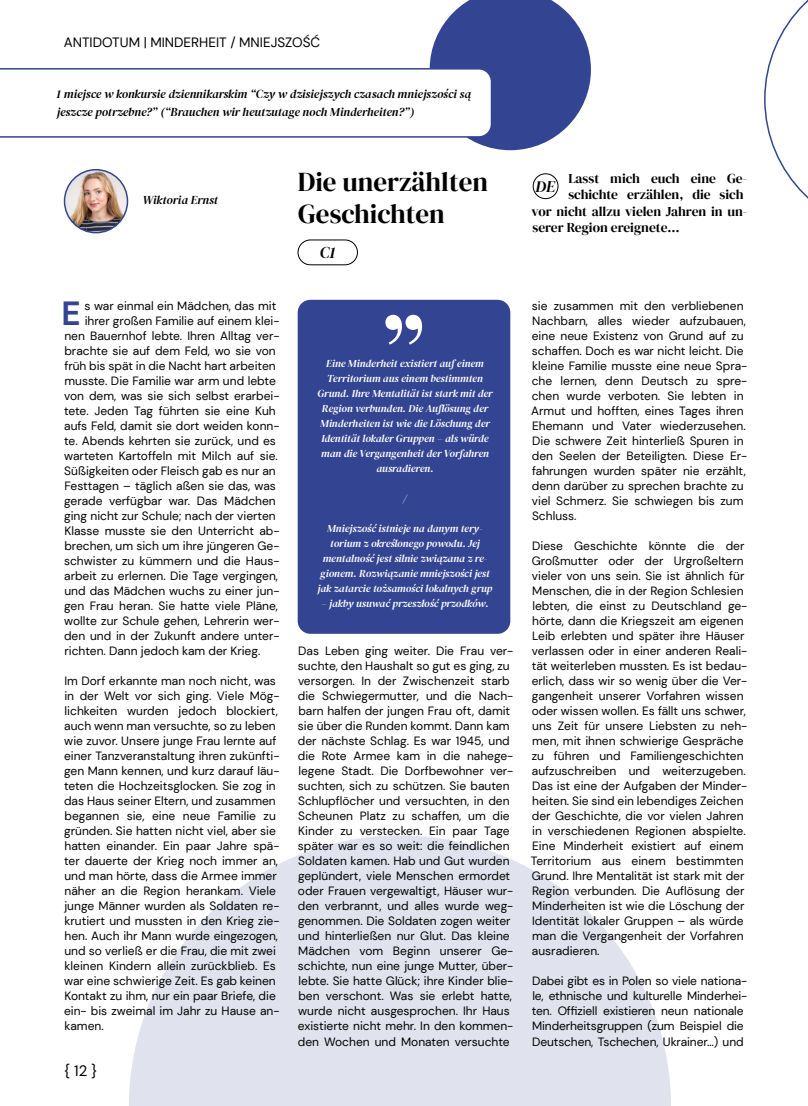
<style>
.page{position:relative;width:808px;height:1106px;background:#fff}
.page>*{position:absolute;margin:0;border:0;box-sizing:border-box;transform-origin:0 0}
.t1{font:700 33.45px "DM Sans";color:#334592}
.t2{font:27px/32.4px "DM Serif Display";color:#000}
.t3{font:italic 16.2px "DM Serif Display";color:#000}
.t4{font:15px "DM Sans";color:#000}
.t5{font:13.5px "DM Serif Display";color:#000}
.t6{font:13.5px "DM Sans";color:#000}
.t7{font:12px/15px "DM Sans";color:#000}
.t8{font:italic 12px/18px "DM Serif Display";color:#000}
.t9{font:italic 10.5px/15px "DM Serif Display";color:#fff;text-align:center}
</style>
<div class="page">
<svg style="left:129px;top:835px;width:542px;height:271px;fill:#e0e3ee"></svg>
<svg style="left:764px;top:0;width:44px;height:199px"></svg>
<svg style="left:0;top:0;width:591px;height:150px"></svg>
<img style="left:65px;top:170px;width:62px;height:62px">
<div style="left:64px;top:169px;width:64px;height:64px;border:2px solid #334592;border-radius:50%"></div>
<div style="left:298px;top:240px;width:60px;height:25px;border:1px solid #000;border-radius:12px"></div>
<div style="left:533px;top:173px;width:25px;height:26px;border:1px solid #000;border-radius:50%"></div>
<div style="left:298px;top:300px;width:212px;height:334px;background:#334592;border-radius:13px"></div>
<svg style="left:385px;top:315px;width:37px;height:29px"></svg>
<p class="t6" style="left:64px;top:34px;width:258px">ANTIDOTUM | MINDERHEIT / MNIEJSZOŚĆ</p>
<p class="t8" style="left:57px;top:85px;width:416px">1 miejsce w konkursie dziennikarskim “Czy w dzisiejszych czasach mniejszości są jeszcze potrzebne?” (“Brauchen wir heutzutage noch Minderheiten?”)</p>
<p class="t8" style="left:143px;top:191px;width:77px">Wiktoria Ernst</p>
<h1 class="t1" style="left:62px;top:292px;width:21px">E</h1>
<p class="t7" style="left:84px;top:298px;width:193px">s war einmal ein Mädchen, das mit</p>
<p class="t7" style="left:85px;top:313px;width:196px">ihrer großen Familie auf einem klei-</p>
<p class="t7" style="left:64px;top:328px;width:217px">nen Bauernhof lebte. Ihren Alltag ver-</p>
<p class="t7" style="left:64px;top:343px;width:213px">brachte sie auf dem Feld, wo sie von</p>
<p class="t7" style="left:64px;top:358px;width:213px">früh bis spät in die Nacht hart arbeiten</p>
<p class="t7" style="left:64px;top:373px;width:213px">musste. Die Familie war arm und lebte</p>
<p class="t7" style="left:64px;top:388px;width:217px">von dem, was sie sich selbst erarbei-</p>
<p class="t7" style="left:64px;top:403px;width:213px">tete. Jeden Tag führten sie eine Kuh</p>
<p class="t7" style="left:64px;top:418px;width:217px">aufs Feld, damit sie dort weiden konn-</p>
<p class="t7" style="left:64px;top:433px;width:213px">te. Abends kehrten sie zurück, und es</p>
<p class="t7" style="left:64px;top:448px;width:215px">warteten Kartoffeln mit Milch auf sie.</p>
<p class="t7" style="left:64px;top:463px;width:213px">Süßigkeiten oder Fleisch gab es nur an</p>
<p class="t7" style="left:64px;top:478px;width:213px">Festtagen – täglich aßen sie das, was</p>
<p class="t7" style="left:64px;top:493px;width:213px">gerade verfügbar war. Das Mädchen</p>
<p class="t7" style="left:64px;top:508px;width:213px">ging nicht zur Schule; nach der vierten</p>
<p class="t7" style="left:64px;top:523px;width:217px">Klasse musste sie den Unterricht ab-</p>
<p class="t7" style="left:64px;top:538px;width:217px">brechen, um sich um ihre jüngeren Ge-</p>
<p class="t7" style="left:64px;top:553px;width:217px">schwister zu kümmern und die Haus-</p>
<p class="t7" style="left:64px;top:568px;width:215px">arbeit zu erlernen. Die Tage vergingen,</p>
<p class="t7" style="left:64px;top:583px;width:217px">und das Mädchen wuchs zu einer jun-</p>
<p class="t7" style="left:64px;top:598px;width:215px">gen Frau heran. Sie hatte viele Pläne,</p>
<p class="t7" style="left:64px;top:613px;width:217px">wollte zur Schule gehen, Lehrerin wer-</p>
<p class="t7" style="left:64px;top:628px;width:217px">den und in der Zukunft andere unter-</p>
<p class="t7" style="left:64px;top:643px;width:197px">richten. Dann jedoch kam der Krieg.</p>
<p class="t7" style="left:64px;top:673px;width:217px">Im Dorf erkannte man noch nicht, was in der Welt vor sich ging. Viele Mög&shy;lichkeiten wurden jedoch blockiert, auch wenn man versuchte, so zu leben wie zuvor. Unsere junge Frau lernte auf einer Tanzveranstaltung ihren zukünfti&shy;gen Mann kennen, und kurz darauf läu&shy;teten die Hochzeitsglocken. Sie zog in das Haus seiner Eltern, und zusammen begannen sie, eine neue Familie zu gründen. Sie hatten nicht viel, aber sie hatten einander. Ein paar Jahre spä&shy;ter dauerte der Krieg noch immer an, und man hörte, dass die Armee immer näher an die Region herankam. Viele junge Männer wurden als Soldaten re&shy;krutiert und mussten in den Krieg zie&shy;hen. Auch ihr Mann wurde eingezogen, und so verließ er die Frau, die mit zwei kleinen Kindern allein zurückblieb. Es war eine schwierige Zeit. Es gab keinen Kontakt zu ihm, nur ein paar Briefe, die ein- bis zweimal im Jahr zu Hause an&shy;kamen.</p>
<p class="t4" style="left:64px;top:1061px;width:35px">{ 12 }</p>
<h2 class="t2" style="left:298px;top:166px;width:192px">Die unerzählten<br>Geschichten</h2>
<p class="t5" style="left:568px;top:170px;width:180px">Lasst mich euch eine Ge-</p>
<h3 class="t3" style="left:535px;top:177px;width:21px">DE</h3>
<p class="t5" style="left:568px;top:187px;width:177px">schichte erzählen, die sich</p>
<p class="t5" style="left:532px;top:203px;width:217px">vor nicht allzu vielen Jahren in un-</p>
<p class="t5" style="left:532px;top:220px;width:149px">serer Region ereignete…</p>
<h3 class="t3" style="left:320px;top:243px;width:17px">C1</h3>
<p class="t9" style="left:317px;top:356px;width:177px">Eine Minderheit existiert auf einem Territorium aus einem bestimmten Grund. Ihre Mentalität ist stark mit der Region verbunden. Die Auflösung der Minderheiten ist wie die Löschung der Identität lokaler Gruppen – als würde man die Vergangenheit der Vorfahren ausradieren.</p>
<p class="t9" style="left:403px;top:491px;width:5px">/</p>
<p class="t9" style="left:318px;top:521px;width:176px">Mniejszość istnieje na danym tery&shy;torium z określonego powodu. Jej mentalność jest silnie związana z re&shy;gionem. Rozwiązanie mniejszości jest jak zatarcie tożsamości lokalnych grup</p>
<p class="t9" style="left:321px;top:596px;width:169px">– jakby usuwać przeszłość przodków.</p>
<p class="t7" style="left:298px;top:643px;width:217px">Das Leben ging weiter. Die Frau ver&shy;suchte, den Haushalt so gut es ging, zu versorgen. In der Zwischenzeit starb die Schwiegermutter, und die Nach&shy;barn halfen der jungen Frau oft, damit sie über die Runden kommt. Dann kam der nächste Schlag. Es war 1945, und die Rote Armee kam in die nahege&shy;legene Stadt. Die Dorfbewohner ver&shy;suchten, sich zu schützen. Sie bauten Schlupflöcher und versuchten, in den Scheunen Platz zu schaffen, um die Kinder zu verstecken. Ein paar Tage später war es so weit: die feindlichen Soldaten kamen. Hab und Gut wurden geplündert, viele Menschen ermordet oder Frauen vergewaltigt, Häuser wur&shy;den verbrannt, und alles wurde weg&shy;genommen. Die Soldaten zogen weiter und hinterließen nur Glut. Das kleine Mädchen vom Beginn unserer Ge&shy;schichte, nun eine junge Mutter, über&shy;lebte. Sie hatte Glück; ihre Kinder blie&shy;ben verschont. Was sie erlebt hatte, wurde nicht ausgesprochen. Ihr Haus existierte nicht mehr. In den kommen&shy;den Wochen und Monaten versuchte</p>
<p class="t7" style="left:531px;top:298px;width:218px">sie zusammen mit den verbliebenen Nachbarn, alles wieder aufzubauen, eine neue Existenz von Grund auf zu schaffen. Doch es war nicht leicht. Die kleine Familie musste eine neue Spra&shy;che lernen, denn Deutsch zu spre&shy;chen wurde verboten. Sie lebten in Armut und hofften, eines Tages ihren Ehemann und Vater wiederzusehen.<br>Die schwere Zeit hinterließ Spuren in den Seelen der Beteiligten. Diese Er&shy;fahrungen wurden später nie erzählt, denn darüber zu sprechen brachte zu viel Schmerz. Sie schwiegen bis zum Schluss.</p>
<p class="t7" style="left:531px;top:538px;width:218px">Diese Geschichte könnte die der Großmutter oder der Urgroßeltern vieler von uns sein. Sie ist ähnlich für Menschen, die in der Region Schlesien lebten, die einst zu Deutschland ge&shy;hörte, dann die Kriegszeit am eigenen Leib erlebten und später ihre Häuser verlassen oder in einer anderen Reali&shy;tät weiterleben mussten. Es ist bedau&shy;erlich, dass wir so wenig über die Ver&shy;gangenheit unserer Vorfahren wissen oder wissen wollen. Es fällt uns schwer, uns Zeit für unsere Liebsten zu neh&shy;men, mit ihnen schwierige Gespräche zu führen und Familiengeschichten aufzuschreiben und weiterzugeben.<br>Das ist eine der Aufgaben der Minder&shy;heiten. Sie sind ein lebendiges Zeichen der Geschichte, die vor vielen Jahren in verschiedenen Regionen abspielte.<br>Eine Minderheit existiert auf einem Territorium aus einem bestimmten Grund. Ihre Mentalität ist stark mit der Region verbunden. Die Auflösung der Minderheiten ist wie die Löschung der Identität lokaler Gruppen – als würde man die Vergangenheit der Vorfahren ausradieren.</p>
<p class="t7" style="left:532px;top:973px;width:217px">Dabei gibt es in Polen so viele nationa&shy;le, ethnische und kulturelle Minderhei&shy;ten. Offiziell existieren neun nationale Minderheitsgruppen (zum Beispiel die Deutschen, Tschechen, Ukrainer…) und</p>
</div>
